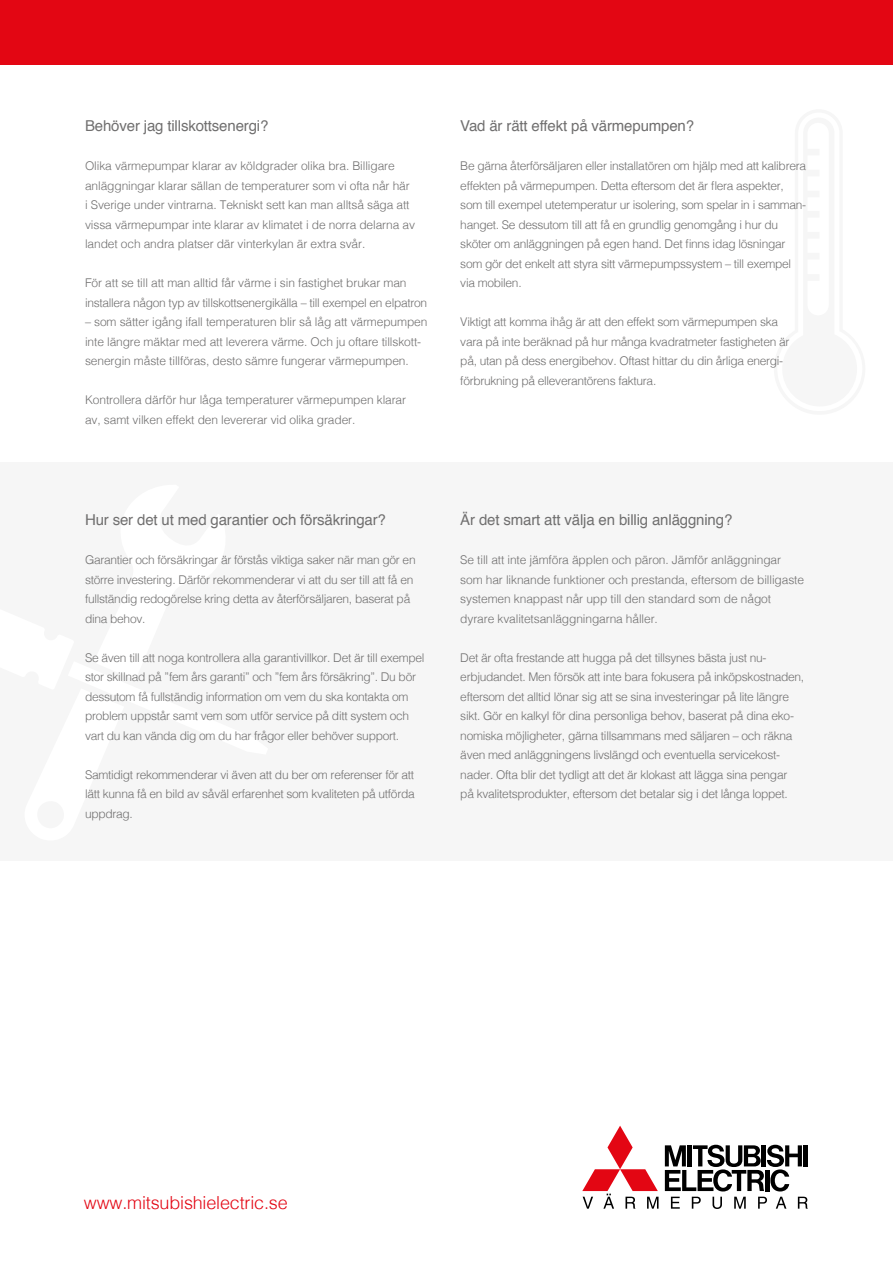
<style>
.page{position:relative;width:893px;height:1263px;background:#fff}
.page>*{position:absolute;margin:0;border:0;box-sizing:border-box;transform-origin:0 0}
.t1{font:300 18px "Helvetica";letter-spacing:-.01em;color:#e30613}
.t2{font:15px "Helvetica";letter-spacing:-.01em;color:#706f6f}
.t3{font:300 12px/19.5px "Helvetica";letter-spacing:-.025em;color:#706f6f}
</style>
<div class="page">
<div style="left:0;top:462px;width:893px;height:399px;background:#f6f6f6"></div>
<div style="left:0;top:0;width:893px;height:64px;background:#e30613"></div>
<hr style="left:804px;top:1145px;width:4px;height:21px;background:#000">
<svg style="left:665px;top:1145px;width:137px;height:46px"></svg>
<svg style="left:582px;top:1126px;width:76px;height:83px"></svg>
<svg style="left:671px;top:1197px;width:9px;height:12px"></svg>
<svg style="left:692px;top:1197px;width:9px;height:12px"></svg>
<svg style="left:712px;top:1197px;width:10px;height:12px"></svg>
<svg style="left:734px;top:1197px;width:12px;height:12px"></svg>
<svg style="left:758px;top:1197px;width:9px;height:12px"></svg>
<svg style="left:776px;top:1197px;width:10px;height:12px"></svg>
<svg style="left:798px;top:1197px;width:10px;height:12px"></svg>
<p class="t2" style="left:85px;top:114px;width:185px">Behöver jag tillskottsenergi?</p>
<p class="t3" style="left:85px;top:155px;width:331px">Olika värmepumpar klarar av köldgrader olika bra. Billigare anläggningar klarar sällan de temperaturer som vi ofta når här i Sverige under vintrarna. Tekniskt sett kan man alltså säga att vissa värmepumpar inte klarar av klimatet i de norra delarna av landet och andra platser där vinterkylan är extra svår.</p>
<p class="t3" style="left:85px;top:272px;width:344px">För att se till att man alltid får värme i sin fastighet brukar man installera någon typ av tillskottsenergikälla – till exempel en elpatron</p>
<p class="t3" style="left:85px;top:311px;width:344px">– som sätter igång ifall temperaturen blir så låg att värmepumpen inte längre mäktar med att leverera värme. Och ju oftare tillskott&shy;senergin måste tillföras, desto sämre fungerar värmepumpen.</p>
<p class="t3" style="left:85px;top:389px;width:323px">Kontrollera därför hur låga temperaturer värmepumpen klarar av, samt vilken effekt den levererar vid olika grader.</p>
<p class="t2" style="left:460px;top:114px;width:235px">Vad är rätt effekt på värmepumpen?</p>
<p class="t3" style="left:460px;top:155px;width:347px">Be gärna återförsäljaren eller installatören om hjälp med att kalibrera effekten på värmepumpen. Detta eftersom det är flera aspekter, som till exempel utetemperatur ur isolering, som spelar in i samman&shy;hanget. Se dessutom till att få en grundlig genomgång i hur du sköter om anläggningen på egen hand. Det finns idag lösningar som gör det enkelt att styra sitt värmepumpssystem – till exempel via mobilen.</p>
<p class="t3" style="left:460px;top:311px;width:331px">Viktigt att komma ihåg är att den effekt som värmepumpen ska vara på inte beräknad på hur många kvadratmeter fastigheten är på, utan på dess energibehov. Oftast hittar du din årliga energi&shy;förbrukning på elleverantörens faktura.</p>
<p class="t2" style="left:85px;top:508px;width:302px">Hur ser det ut med garantier och försäkringar?</p>
<p class="t3" style="left:85px;top:549px;width:332px">Garantier och försäkringar är förstås viktiga saker när man gör en större investering. Därför rekommenderar vi att du ser till att få en fullständig redogörelse kring detta av återförsäljaren, baserat på dina behov.</p>
<p class="t3" style="left:85px;top:647px;width:341px">Se även till att noga kontrollera alla garantivillkor. Det är till exempel stor skillnad på ”fem års garanti” och ”fem års försäkring”. Du bör dessutom få fullständig information om vem du ska kontakta om problem uppstår samt vem som utför service på ditt system och vart du kan vända dig om du har frågor eller behöver support.</p>
<p class="t3" style="left:85px;top:764px;width:331px;text-align:justify">Samtidigt rekommenderar vi även att du ber om referenser för att lätt kunna få en bild av såväl erfarenhet som kvaliteten på utförda uppdrag.</p>
<p class="t2" style="left:460px;top:508px;width:274px">Är det smart att välja en billig anläggning?</p>
<p class="t3" style="left:460px;top:549px;width:345px">Se till att inte jämföra äpplen och päron. Jämför anläggningar som har liknande funktioner och prestanda, eftersom de billigaste systemen knappast når upp till den standard som de något dyrare kvalitetsanläggningarna håller.</p>
<p class="t3" style="left:460px;top:647px;width:345px">Det är ofta frestande att hugga på det tillsynes bästa just nu&shy;erbjudandet. Men försök att inte bara fokusera på inköpskostnaden, eftersom det alltid lönar sig att se sina investeringar på lite längre sikt. Gör en kalkyl för dina personliga behov, baserat på dina eko&shy;nomiska möjligheter, gärna tillsammans med säljaren – och räkna även med anläggningens livslängd och eventuella servicekost&shy;nader. Ofta blir det tydligt att det är klokast att lägga sina pengar<br>på kvalitetsprodukter, eftersom det betalar sig i det långa loppet.</p>
<h1 class="t1" style="left:84px;top:1188px;width:205px">www.mitsubishielectric.se</h1>
</div>
